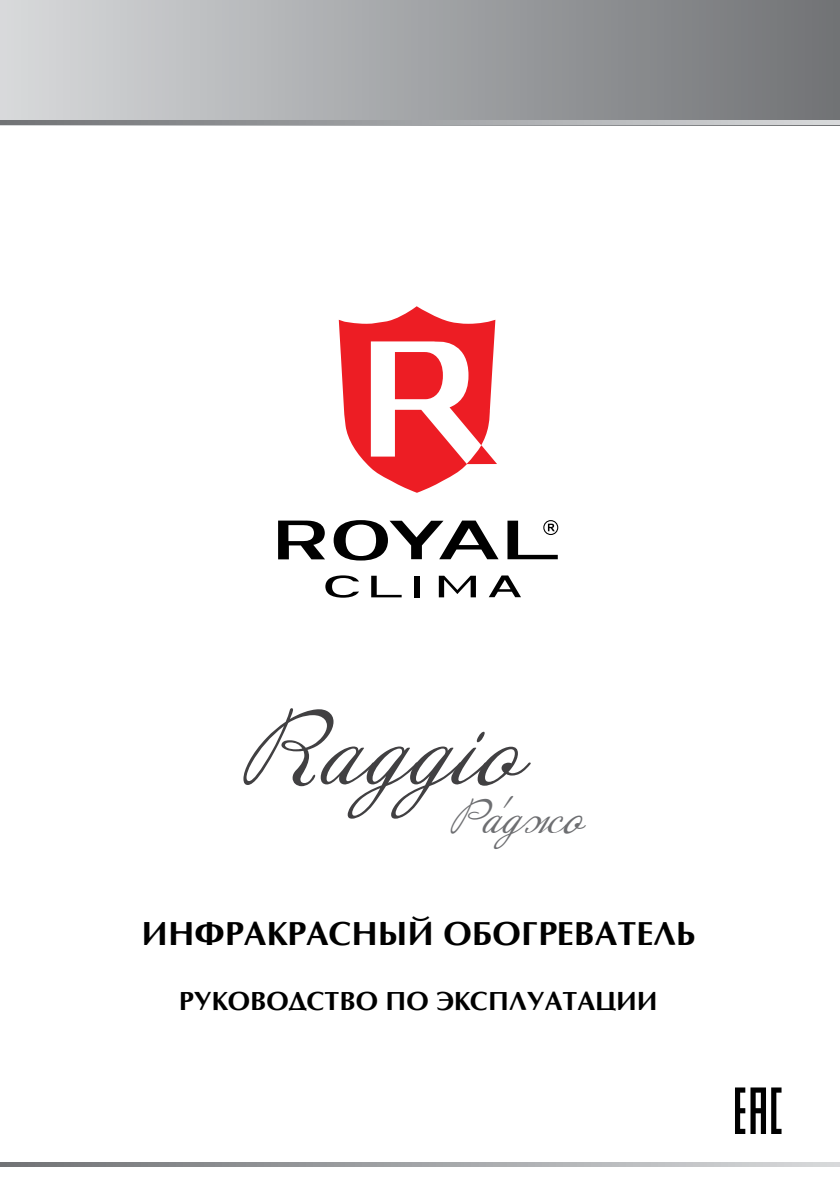
<style>
.page{position:relative;width:840px;height:1191px;background:#fff}
.page>*{position:absolute;margin:0;border:0;box-sizing:border-box;transform-origin:0 0}
.t1{font:93.4px "Annabelle";letter-spacing:.01em;color:#414042}
.t2{font:42.8px "Annabelle";color:#6d6e71}
.t3{font:italic 38.4px "Book Antiqua";color:#6d6e71}
.t4{font:700 34px "AG Opus";color:#000}
.t5{font:700 26.8px "AG Opus";color:#000}
</style>
<div class="page">
<div style="left:0;top:0;width:839px;height:126px;background:linear-gradient(to right,#d7d9db,#707275)"></div>
<svg style="left:0;top:120px;width:839px;height:5px;background:#a3a5a7"></svg>
<svg style="left:0;top:1162px;width:839px;height:4px;background:#a3a5a7"></svg>
<svg style="left:338px;top:306px;width:159px;height:187px"></svg>
<div style="left:543px;top:520px;width:15px;height:15px;border:1px solid #000;border-radius:50%"></div>
<svg style="left:507px;top:520px;width:50px;height:39px"></svg>
<svg style="left:278px;top:520px;width:47px;height:39px"></svg>
<svg style="left:371px;top:576px;width:30px;height:21px"></svg>
<div style="left:414px;top:576px;width:5px;height:21px;background:#000"></div>
<svg style="left:325px;top:575px;width:34px;height:22px"></svg>
<svg style="left:333px;top:520px;width:165px;height:40px"></svg>
<svg style="left:438px;top:576px;width:37px;height:21px"></svg>
<svg style="left:489px;top:575px;width:31px;height:22px"></svg>
<svg style="left:750px;top:1087px;width:31px;height:47px"></svg>
<svg style="left:735px;top:1087px;width:9px;height:47px"></svg>
<h1 class="t1" style="left:241px;top:691px;width:282px">Raggio</h1>
<h3 class="t3" style="left:487px;top:783px;width:51px">'</h3>
<h2 class="t2" style="left:449px;top:790px;width:136px">Раджо</h2>
<p class="t4" style="left:141px;top:915px;width:554px">ИНФРАКРАСНЫЙ ОБОГРЕВАТЕЛЬ</p>
<p class="t5" style="left:179px;top:985px;width:480px">РУКОВОДСТВО ПО ЭКСПЛУАТАЦИИ</p>
</div>
